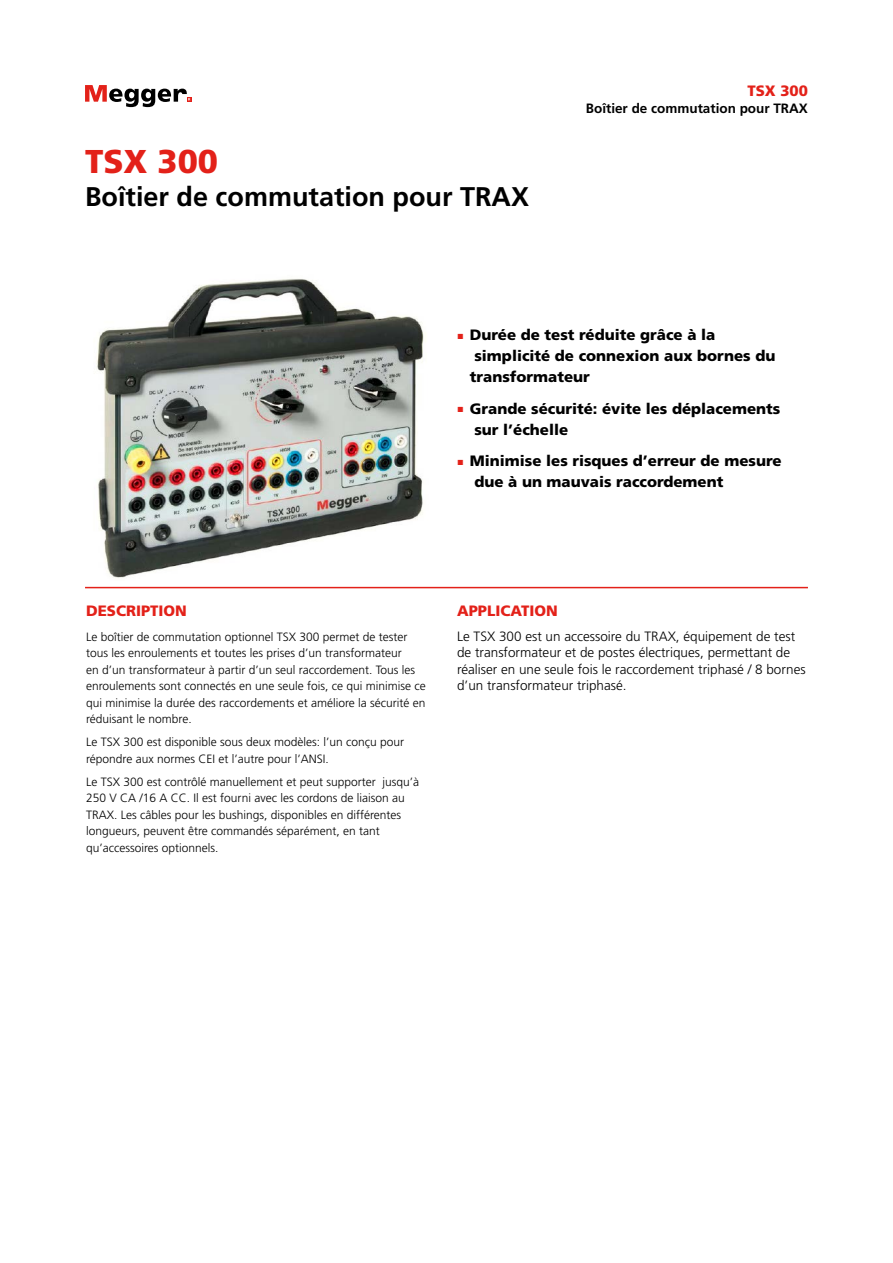
<style>
.page{position:relative;width:893px;height:1263px;background:#fff}
.page>*{position:absolute;margin:0;border:0;box-sizing:border-box;transform-origin:0 0}
.t1{font:900 33px "Frutiger LT Std";color:#e32119}
.t2{font:700 27px "Frutiger LT Std";color:#000}
.t3{font:900 15px/21px "Frutiger LT Std";color:#000}
.t4{font:900 15px "Frutiger LT Std";color:#e32119}
.t5{font:300 13.5px/16.5px "Frutiger LT Std";color:#000}
.t6{font:700 13.5px "Frutiger LT Std";color:#000}
.t7{font:300 12px/16.5px "Frutiger LT Std";color:#000}
.s1{color:#e32119}
</style>
<div class="page">
<img style="left:96px;top:279px;width:328px;height:299px">
<svg style="left:85px;top:85px;width:106px;height:22px"></svg>
<hr style="left:85px;top:587px;width:723px;height:1px;background:#e32119">
<h1 class="t1" style="left:85px;top:142px;width:135px">TSX 300</h1>
<h2 class="t2" style="left:85px;top:181px;width:446px">Boîtier de commutation pour TRAX</h2>
<p class="t4" style="left:747px;top:82px;width:62px">TSX 300</p>
<p class="t6" style="left:586px;top:100px;width:224px">Boîtier de commutation pour TRAX</p>
<p class="t3" style="left:457px;top:324px;width:260px"><span class="s1">▪</span> Durée de test réduite grâce à la</p>
<p class="t3" style="left:474px;top:345px;width:302px">simplicité de connexion aux bornes du</p>
<p class="t3" style="left:470px;top:366px;width:121px">transformateur</p>
<p class="t3" style="left:474px;top:398px;width:307px;text-indent:-17px"><span class="s1">▪</span> Grande sécurité: évite les déplacements sur l’échelle</p>
<p class="t3" style="left:474px;top:451px;width:309px;text-indent:-17px"><span class="s1">▪</span> Minimise les risques d’erreur de mesure due à un mauvais raccordement</p>
<p class="t4" style="left:86px;top:601px;width:102px">DESCRIPTION</p>
<p class="t7" style="left:86px;top:629px;width:341px">Le boîtier de commutation optionnel TSX 300 permet de tester tous les enroulements et toutes les prises d’un transformateur<br>en d’un transformateur à partir d’un seul raccordement. Tous les enroulements sont connectés en une seule fois, ce qui minimise ce qui minimise la durée des raccordements et améliore la sécurité en réduisant le nombre.</p>
<p class="t7" style="left:86px;top:734px;width:320px">Le TSX 300 est disponible sous deux modèles: l’un conçu pour répondre aux normes CEI et l’autre pour l’ANSI.</p>
<p class="t7" style="left:86px;top:773px;width:335px">Le TSX 300 est contrôlé manuellement et peut supporter jusqu’à 250 V CA /16 A CC. Il est fourni avec les cordons de liaison au TRAX. Les câbles pour les bushings, disponibles en différentes longueurs, peuvent être commandés séparément, en tant qu’accessoires optionnels.</p>
<p class="t4" style="left:457px;top:601px;width:102px">APPLICATION</p>
<p class="t5" style="left:457px;top:628px;width:350px">Le TSX 300 est un accessoire du TRAX, équipement de test de transformateur et de postes électriques, permettant de réaliser en une seule fois le raccordement triphasé / 8 bornes d’un transformateur triphasé.</p>
</div>
